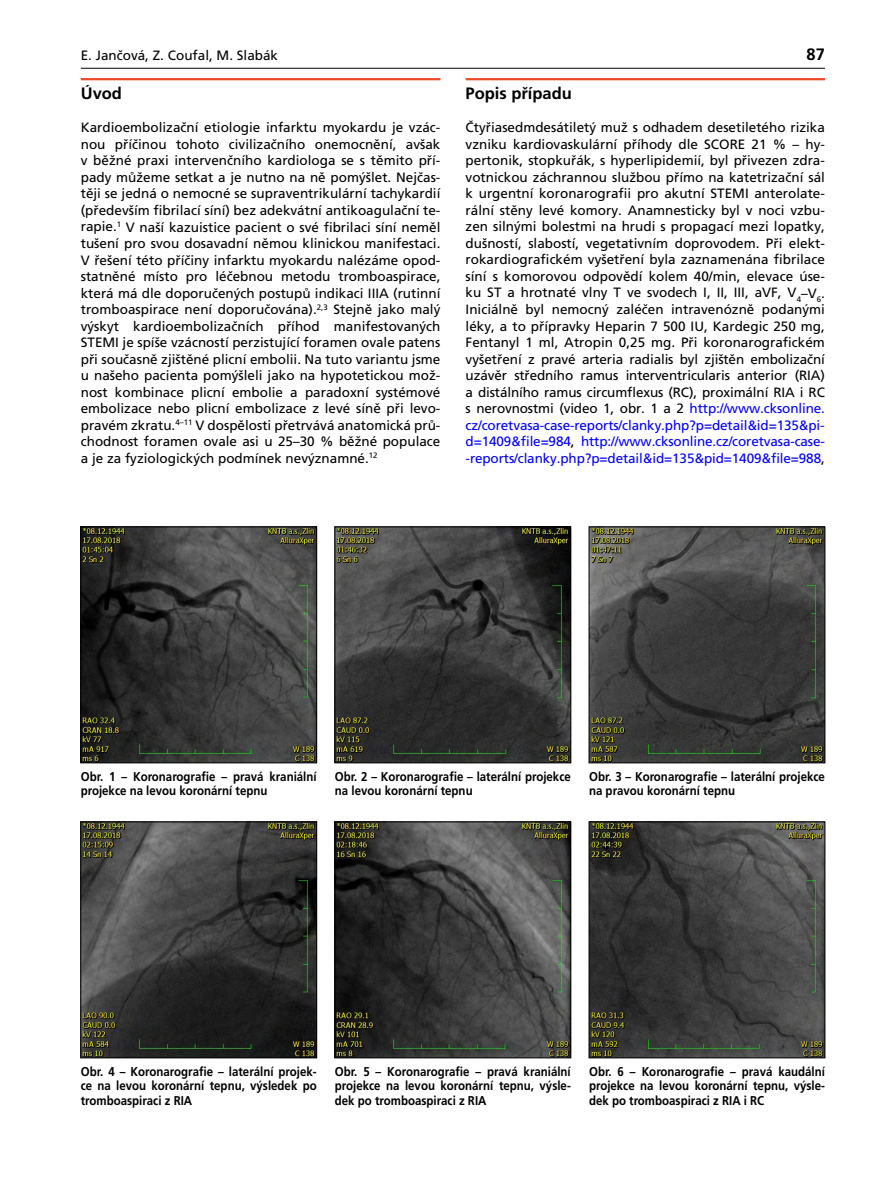
<style>
.page{position:relative;width:893px;height:1191px;background:#fff}
.page>*{position:absolute;margin:0;border:0;box-sizing:border-box;transform-origin:0 0}
.t1{font:700 16.5px "Frutiger CE";color:#000}
.t2{font:13.5px/16.5px "Frutiger CE";color:#000;text-align:justify}
.t3{font:700 12.75px/14.2px "Frutiger CE";color:#000;scale:.9 1}
.s1{color:#00f}
</style>
<div class="page">
<hr style="left:81px;top:68px;width:744px;height:1px;background:#000">
<hr style="left:81px;top:78px;width:359px;height:2px;background:#ef4925">
<hr style="left:466px;top:78px;width:359px;height:2px;background:#ef4925">
<img style="left:82px;top:528px;width:233px;height:233px">
<div style="left:80px;top:526px;width:237px;height:237px;border:1px solid #000"></div>
<img style="left:82px;top:823px;width:233px;height:233px">
<div style="left:80px;top:821px;width:237px;height:237px;border:1px solid #000"></div>
<img style="left:337px;top:528px;width:232px;height:233px">
<div style="left:335px;top:526px;width:236px;height:237px;border:1px solid #000"></div>
<img style="left:337px;top:823px;width:232px;height:233px">
<div style="left:335px;top:821px;width:236px;height:237px;border:1px solid #000"></div>
<img style="left:591px;top:528px;width:232px;height:233px">
<div style="left:589px;top:526px;width:236px;height:237px;border:1px solid #000"></div>
<img style="left:591px;top:823px;width:232px;height:233px">
<div style="left:589px;top:821px;width:236px;height:237px;border:1px solid #000"></div>
<p class="t2" style="left:81px;top:47px;width:199px">E. Jančová, Z. Coufal, M. Slabák</p>
<p class="t1" style="left:807px;top:44px;width:20px">87</p>
<p class="t1" style="left:81px;top:84px;width:43px">Úvod</p>
<p class="t2" style="left:81px;top:119px;width:361px">Kardioembolizační etiologie infarktu myokardu je vzác&shy;nou příčinou tohoto civilizačního onemocnění, avšak v běžné praxi intervenčního kardiologa se s těmito pří&shy;pady můžeme setkat a je nutno na ně pomýšlet. Nejčas&shy;těji se jedná o nemocné se supraventrikulární tachykardií (především fibrilací síní) bez adekvátní antikoagulační te&shy;rapie.<sup>1</sup> V naší kazuistice pacient o své fibrilaci síní neměl tušení pro svou dosavadní němou klinickou manifestaci.<br>V řešení této příčiny infarktu myokardu nalézáme opod&shy;statněné místo pro léčebnou metodu tromboaspirace, která má dle doporučených postupů indikaci IIIA (rutinní tromboaspirace není doporučována).<sup>2,3</sup> Stejně jako malý výskyt kardioembolizačních příhod manifestovaných STEMI je spíše vzácností perzistující foramen ovale patens při současně zjištěné plicní embolii. Na tuto variantu jsme u našeho pacienta pomýšleli jako na hypotetickou mož&shy;nost kombinace plicní embolie a paradoxní systémové embolizace nebo plicní embolizace z levé síně při levo&shy;pravém zkratu.<sup>4–11</sup> V dospělosti přetrvává anatomická prů&shy;chodnost foramen ovale asi u 25–30 % běžné populace a je za fyziologických podmínek nevýznamné.<sup>12</sup></p>
<p class="t1" style="left:466px;top:84px;width:108px">Popis případu</p>
<p class="t2" style="left:466px;top:119px;width:361px">Čtyřiasedmdesátiletý muž s odhadem desetiletého rizika vzniku kardiovaskulární příhody dle SCORE 21 % – hy&shy;pertonik, stopkuřák, s hyperlipidemií, byl přivezen zdra&shy;votnickou záchrannou službou přímo na katetrizační sál k urgentní koronarografii pro akutní STEMI anterolate&shy;rální stěny levé komory. Anamnesticky byl v noci vzbu&shy;zen silnými bolestmi na hrudi s propagací mezi lopatky, dušností, slabostí, vegetativním doprovodem. Při elekt&shy;rokardiografickém vyšetření byla zaznamenána fibrilace síní s komorovou odpovědí kolem 40/min, elevace úse&shy;ku ST a hrotnaté vlny T ve svodech I, II, III, aVF, V<sub>4</sub>–V<sub>6</sub>.<br>Iniciálně byl nemocný zaléčen intravenózně podanými léky, a to přípravky Heparin 7 500 IU, Kardegic 250 mg, Fentanyl 1 ml, Atropin 0,25 mg. Při koronarografickém vyšetření z pravé arteria radialis byl zjištěn embolizační uzávěr středního ramus interventricularis anterior (RIA) a distálního ramus circumflexus (RC), proximální RIA i RC s nerovnostmi (video 1, obr. 1 a 2 <span class="s1">http://www.cksonline. cz/coretvasa-case-reports/clanky.php?p=detail&amp;id=135&amp;pi&shy;d=1409&amp;file=984</span>, <span class="s1">http://www.cksonline.cz/coretvasa-case--reports/clanky.php?p=detail&amp;id=135&amp;pid=1409&amp;file=988</span>,</p>
<p class="t3" style="left:81px;top:769px;width:264px">Obr. 1 – Koronarografie – pravá kraniální projekce na levou koronární tepnu</p>
<p class="t3" style="left:335px;top:769px;width:264px">Obr. 2 – Koronarografie – laterální projekce na levou koronární tepnu</p>
<p class="t3" style="left:589px;top:769px;width:264px">Obr. 3 – Koronarografie – laterální projekce na pravou koronární tepnu</p>
<p class="t3" style="left:81px;top:1064px;width:264px;text-align:justify">Obr. 4 – Koronarografie – laterální projek&shy;ce na levou koronární tepnu, výsledek po tromboaspiraci z RIA</p>
<p class="t3" style="left:335px;top:1064px;width:264px;text-align:justify">Obr. 5 – Koronarografie – pravá kraniální projekce na levou koronární tepnu, výsle&shy;dek po tromboaspiraci z RIA</p>
<p class="t3" style="left:589px;top:1064px;width:264px;text-align:justify">Obr. 6 – Koronarografie – pravá kaudální projekce na levou koronární tepnu, výsle&shy;dek po tromboaspiraci z RIA i RC</p>
</div>
